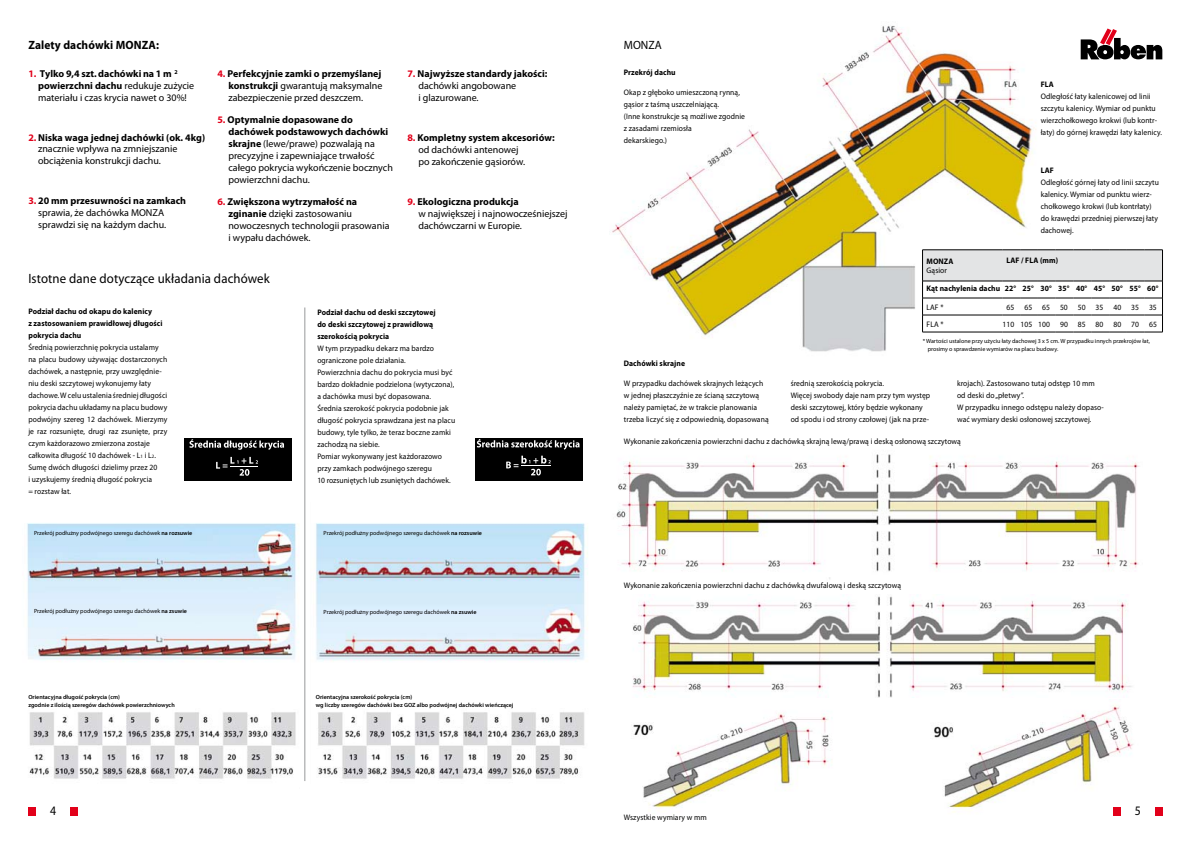
<style>
.page{position:relative;width:1191px;height:842px;background:#fff}
.page>*{position:absolute;margin:0;border:0;box-sizing:border-box;transform-origin:0 0}
.t1{font:13.5px "Myriad Pro";letter-spacing:.01em;color:#000;scale:.95 1}
.t2{font:13px "Myriad Pro";color:#000;scale:.91 1}
.t3{font:700 12px "Myriad Pro";letter-spacing:.01em;color:#000;scale:.95 1}
.t4{font:12px "Myriad Pro";color:#000;scale:.95 1}
.t5{font:10px/12px "Myriad Pro";color:#000}
.t6{font:8px/12px "Myriad Pro";letter-spacing:.01em;color:#000;scale:.95 1}
.t7{font:700 8px/12px "Myriad Pro";letter-spacing:.01em;color:#000;scale:.95 1}
.t8{font:6px/8px "Myriad Pro";color:#000}
.t9{font:600 6px/8px "Myriad Pro";color:#000}
.s1{font-weight:700;color:#e2001a}
.s2{font-weight:700}
.s3{font-size:5px}
.s4{font-weight:600}
</style>
<div class="page">
<img style="left:27px;top:523px;width:561px;height:293px">
<img style="left:612px;top:26px;width:440px;height:326px">
<img style="left:616px;top:454px;width:523px;height:125px">
<img style="left:632px;top:596px;width:500px;height:102px">
<img style="left:633px;top:705px;width:500px;height:111px">
<div style="left:300px;top:300px;width:10px;height:492px;background:#fff"></div>
<div style="left:184px;top:438px;width:107px;height:43px;background:#000"></div>
<svg style="left:189px;top:439px;width:95px;height:11px"></svg>
<svg style="left:216px;top:457px;width:42px;height:19px"></svg>
<div style="left:475px;top:438px;width:107px;height:42px;background:#000"></div>
<svg style="left:922px;top:250px;width:241px;height:83px"></svg>
<svg style="left:477px;top:439px;width:102px;height:11px"></svg>
<hr style="left:521px;top:465px;width:30px;height:1px;background:#fff">
<svg style="left:506px;top:456px;width:44px;height:19px"></svg>
<hr style="left:304px;top:307px;width:1px;height:474px;background:#98999b">
<div style="left:28px;top:807px;width:7px;height:8px;background:#e2001a"></div>
<div style="left:71px;top:807px;width:7px;height:8px;background:#e2001a"></div>
<div style="left:1113px;top:807px;width:7px;height:8px;background:#e2001a"></div>
<div style="left:1155px;top:807px;width:7px;height:8px;background:#e2001a"></div>
<svg style="left:1080px;top:28px;width:82px;height:31px"></svg>
<div style="left:617px;top:704px;width:120px;height:13px;background:#fff"></div>
<h3 class="t3" style="left:28px;top:37px;width:139px">Zalety dachówki MONZA:</h3>
<p class="t5" style="left:228px;top:68px;width:156px;text-align:justify;text-indent:-11px"><span class="s1">4.</span> <span class="s2">Perfekcyjnie zamki o przemyślanej konstrukcji</span> gwarantują maksymalne zabezpieczenie przed deszczem.</p>
<p class="t5" style="left:228px;top:113px;width:166px;text-indent:-11px"><span class="s1">5.</span> <span class="s2">Optymalnie dopasowane do dachówek podstawowych dachówki skrajne</span> (lewe/prawe) pozwalają na precyzyjne i zapewniające trwałość całego pokrycia wykończenie bocznych powierzchni dachu.</p>
<p class="t5" style="left:38px;top:68px;width:158px;text-indent:-10px"><span class="s1">1.</span> <span class="s2">Tylko 9,4 szt. dachówki na 1 m</span> <sup>2 </sup><span class="s2">powierzchni dachu</span> redukuje zużycie materiału i czas krycia nawet o 30%!</p>
<p class="t5" style="left:38px;top:131px;width:168px;text-indent:-10px"><span class="s1">2.</span> <span class="s2">Niska waga jednej dachówki (ok. 4kg) </span>znacznie wpływa na zmniejszanie obciążenia konstrukcji dachu.</p>
<p class="t5" style="left:38px;top:195px;width:149px;text-indent:-10px"><span class="s1">3.</span> <span class="s2">20 mm przesuwności na zamkach </span>sprawia, że dachówka MONZA sprawdzi się na każdym dachu.</p>
<p class="t5" style="left:228px;top:195px;width:163px;text-indent:-11px"><span class="s1">6.</span> <span class="s2">Zwiększona wytrzymałość na zginanie</span> dzięki zastosowaniu nowoczesnych technologii prasowania i wypału dachówek.</p>
<p class="t5" style="left:418px;top:195px;width:150px;text-indent:-11px"><span class="s1">9.</span> <span class="s2">Ekologiczna produkcja<br></span>w największej i najnowocześniejszej dachówczarni w Europie.</p>
<p class="t5" style="left:418px;top:68px;width:130px;text-indent:-11px"><span class="s1">7.</span> <span class="s2">Najwyższe standardy jakości: </span>dachówki angobowane<br>i glazurowane.</p>
<p class="t5" style="left:418px;top:131px;width:138px;text-indent:-11px"><span class="s1">8.</span> <span class="s2">Kompletny system akcesoriów: </span>od dachówki antenowej<br>po zakończenie gąsiorów.</p>
<h1 class="t1" style="left:28px;top:270px;width:256px">Istotne dane dotyczące układania dachówek</h1>
<p class="t7" style="left:28px;top:305px;width:143px">Podział dachu od okapu do kalenicy<br>z zastosowaniem prawidłowej długości pokrycia dachu</p>
<p class="t6" style="left:28px;top:341px;width:148px">Średnią powierzchnię pokrycia ustalamy na placu budowy używając dostarczonych dachówek, a następnie, przy uwzględnie&shy;niu deski szczytowej wykonujemy łaty dachowe. W celu ustalenia średniej długości pokrycia dachu układamy na placu budowy podwójny szereg 12 dachówek. Mierzymy je raz rozsunięte, drugi raz zsunięte, przy czym każdorazowo zmierzona zostaje całkowita długość 10 dachówek - L<span class="s3">1</span> i L<span class="s3">2</span>.<br>Sumę dwóch długości dzielimy przez 20<br>i uzyskujemy średnią długość pokrycia<br>= rozstaw łat.</p>
<p class="t8" style="left:34px;top:529px;width:160px">Przekrój podłużny podwójnego szeregu dachówek <span class="s4">na rozsuwie</span></p>
<p class="t8" style="left:34px;top:607px;width:154px">Przekrój podłużny podwójnego szeregu dachówek <span class="s4">na zsuwie</span></p>
<p class="t7" style="left:317px;top:306px;width:126px">Podział dachu od deski szczytowej do deski szczytowej z prawidłową szerokością pokrycia</p>
<p class="t6" style="left:317px;top:342px;width:147px">W tym przypadku dekarz ma bardzo ograniczone pole działania.<br>Powierzchnia dachu do pokrycia musi być bardzo dokładnie podzielona (wytyczona), a dachówka musi być dopasowana.<br>Średnia szerokość pokrycia podobnie jak długość pokrycia sprawdzana jest na placu budowy, tyle tylko, że teraz boczne zamki zachodzą na siebie.<br>Pomiar wykonywany jest każdorazowo przy zamkach podwójnego szeregu<br>10 rozsuniętych lub zsuniętych dachówek.</p>
<p class="t8" style="left:324px;top:529px;width:160px">Przekrój podłużny podwójnego szeregu dachówek <span class="s4">na rozsuwie</span></p>
<p class="t8" style="left:324px;top:607px;width:154px">Przekrój podłużny podwójnego szeregu dachówek <span class="s4">na zsuwie</span></p>
<p class="t9" style="left:28px;top:693px;width:148px">Orientacyjna długość pokrycia (cm)<br>zgodnie z ilością szeregów dachówek powierzchniowych</p>
<p class="t9" style="left:316px;top:693px;width:199px">Orientacyjna szerokość pokrycia (cm)<br>wg liczby szeregów dachówki bez GOZ albo podwójnej dachówki wieńczącej</p>
<h3 class="t4" style="left:624px;top:37px;width:41px">MONZA</h3>
<p class="t7" style="left:624px;top:66px;width:56px">Przekrój dachu</p>
<p class="t6" style="left:624px;top:86px;width:129px">Okap z głęboko umieszczoną rynną, gąsior z taśmą uszczelniającą.<br>(Inne konstrukcje są możliwe zgodnie z zasadami rzemiosła<br>dekarskiego.)</p>
<p class="t7" style="left:1040px;top:78px;width:15px">FLA</p>
<p class="t6" style="left:1040px;top:90px;width:129px">Odległość łaty kalenicowej od linii szczytu kalenicy. Wymiar od punktu wierzchołkowego krokwi (lub kontr&shy;łaty) do górnej krawędzi łaty kalenicy.</p>
<p class="t7" style="left:1040px;top:164px;width:15px">LAF</p>
<p class="t6" style="left:1040px;top:176px;width:126px">Odległość górnej łaty od linii szczytu kalenicy. Wymiar od punktu wierz&shy;chołkowego krokwi (lub kontrłaty) do krawędzi przedniej pierwszej łaty dachowej.</p>
<p class="t7" style="left:1006px;top:254px;width:56px">LAF / FLA (mm)</p>
<p class="t7" style="left:926px;top:282px;width:246px">Kąt nachylenia dachu 22° 25° 30° 35° 40° 45° 50° 55° 60°</p>
<p class="t6" style="left:926px;top:301px;width:19px">LAF *</p>
<p class="t6" style="left:1006px;top:301px;width:160px">65 65 65 50 50 35 40 35 35</p>
<p class="t6" style="left:926px;top:318px;width:19px">FLA *</p>
<p class="t6" style="left:1002px;top:318px;width:164px">110 105 100 90 85 80 80 70 65</p>
<p class="t8" style="left:927px;top:337px;width:224px;text-indent:-5px">* Wartości ustalone przy użyciu łaty dachowej 3 x 5 cm. W przypadku innych przekrojów łat, prosimy o sprawdzenie wymiarów na placu budowy.</p>
<p class="t6" style="left:957px;top:377px;width:156px">krojach). Zastosowano tutaj odstęp 10 mm od deski do „płetwy”.<br>W przypadku innego odstępu należy dopaso&shy;wać wymiary deski osłonowej szczytowej.</p>
<p class="t7" style="left:926px;top:255px;width:30px">MONZA</p>
<p class="t6" style="left:926px;top:264px;width:23px">Gąsior</p>
<p class="t7" style="left:624px;top:357px;width:66px">Dachówki skrajne</p>
<p class="t6" style="left:624px;top:377px;width:154px">W przypadku dachówek skrajnych leżących w jednej płaszczyźnie ze ścianą szczytową należy pamiętać, że w trakcie planowania trzeba liczyć się z odpowiednią, dopasowaną</p>
<p class="t6" style="left:790px;top:378px;width:148px">średnią szerokością pokrycia.<br>Więcej swobody daje nam przy tym występ deski szczytowej, który będzie wykonany od spodu i od strony czołowej (jak na prze-</p>
<p class="t6" style="left:624px;top:436px;width:356px">Wykonanie zakończenia powierzchni dachu z dachówką skrajną lewą/prawą i deską osłonową szczytową</p>
<p class="t6" style="left:624px;top:579px;width:293px">Wykonanie zakończenia powierzchni dachu z dachówką dwufalową i deską szczytową</p>
<h2 class="t2" style="left:50px;top:803px;width:8px">4</h2>
<h2 class="t2" style="left:1134px;top:803px;width:8px">5</h2>
<p class="t6" style="left:624px;top:811px;width:89px">Wszystkie wymiary w mm</p>
</div>
